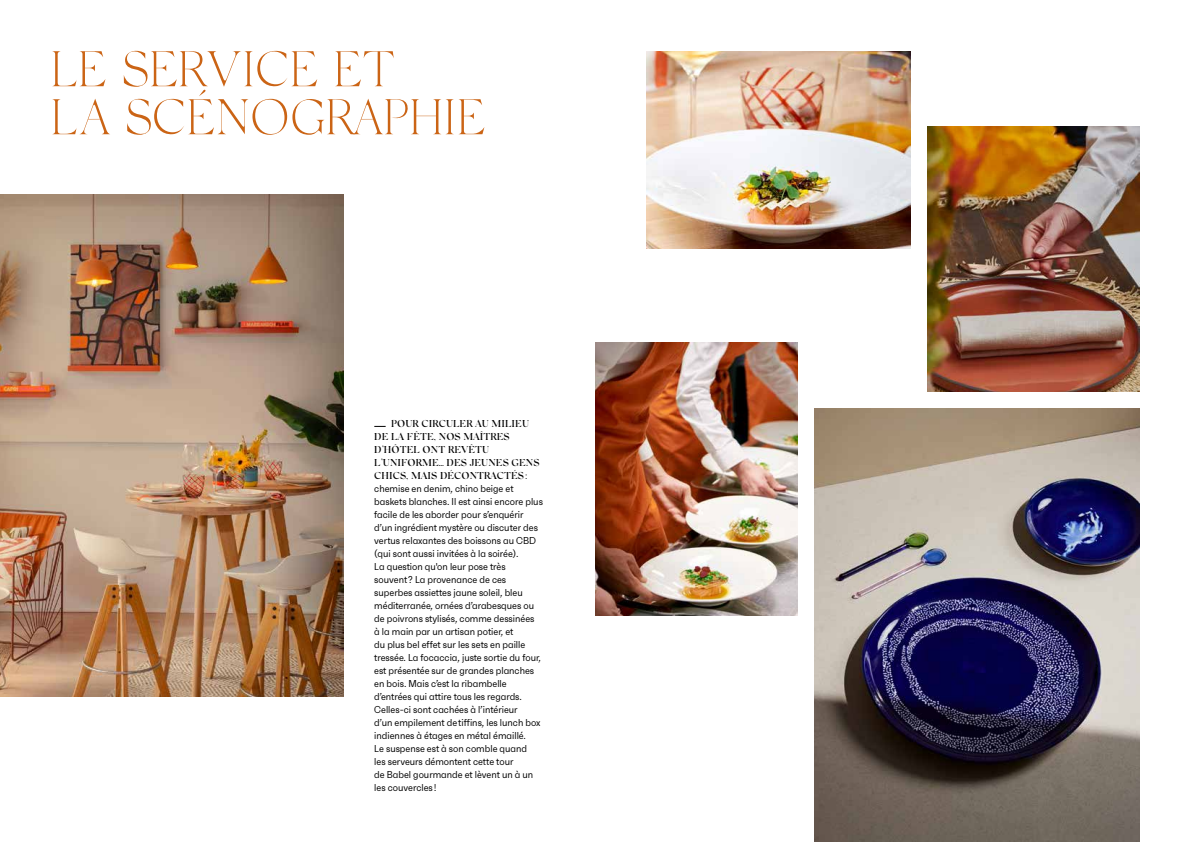
<style>
.page{position:relative;width:1191px;height:842px;background:#fff}
.page>*{position:absolute;margin:0;border:0;box-sizing:border-box;transform-origin:0 0}
.t1{font:200 50px/48px "Silk Serif";color:#cb6415}
.t2{font:10px/13px "Faktum Con";color:#000}
.t3{font:500 10px/13px "Silk Serif";color:#000}
</style>
<div class="page">
<img style="left:814px;top:408px;width:326px;height:434px">
<img style="left:0;top:195px;width:343px;height:502px">
<svg style="left:374px;top:426px;width:12px;height:1px"></svg>
<img style="left:927px;top:126px;width:213px;height:265px">
<img style="left:595px;top:343px;width:202px;height:272px">
<img style="left:646px;top:51px;width:264px;height:198px">
<h1 class="t1" style="left:51px;top:45px;width:437px">LE SERVICE ET<br>LA SCÉNOGRAPHIE</h1>
<p class="t3" style="left:374px;top:417px;width:167px;text-indent:17px">POUR CIRCULER AU MILIEU<br>DE LA FÊTE, NOS MAÎTRES<br>D’HÔTEL ONT REVÊTU<br>L’UNIFORME… DES JEUNES GENS<br>CHICS, MAIS DÉCONTRACTÉS:</p>
<p class="t2" style="left:374px;top:482px;width:170px">chemise en denim, chino beige et baskets blanches. Il est ainsi encore plus facile de les aborder pour s’enquérir d’un ingrédient mystère ou discuter des vertus relaxantes des boissons au CBD (qui sont aussi invitées à la soirée).<br>La question qu'on leur pose très<br>souvent ? La provenance de ces superbes assiettes jaune soleil, bleu méditerranée, ornées d’arabesques ou de poivrons stylisés, comme dessinées<br>à la main par un artisan potier, et<br>du plus bel effet sur les sets en paille tressée. La focaccia, juste sortie du four, est présentée sur de grandes planches en bois. Mais c’est la ribambelle d’entrées qui attire tous les regards.<br>Celles-ci sont cachées à l’intérieur<br>d’un empilement de tiffins, les lunch box indiennes à étages en métal émaillé.<br>Le suspense est à son comble quand<br>les serveurs démontent cette tour<br>de Babel gourmande et lèvent un à un les couvercles !</p>
</div>
